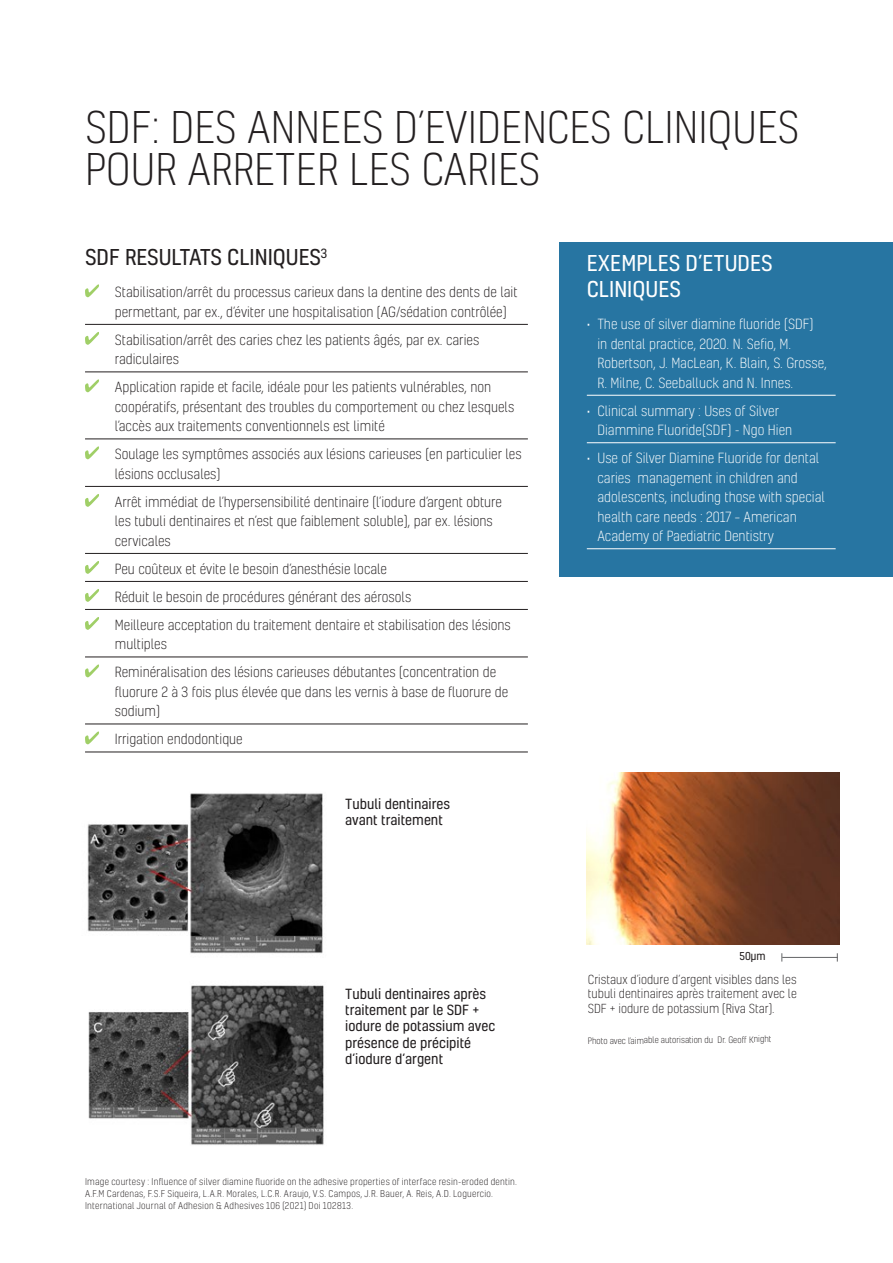
<style>
.page{position:relative;width:893px;height:1263px;background:#fff}
.page>*{position:absolute;margin:0;border:0;box-sizing:border-box;transform-origin:0 0}
.t1{font:300 42px/42px "Kelson";color:#231f20}
.t2{font:21px/25.5px "Kelson";color:#fff}
.t3{font:21px "Kelson";color:#231f20}
.t4{font:300 13.5px/19.5px "Kelson";color:#231f20}
.t5{font:300 13.5px/19.5px "Kelson";color:#fff}
.t6{font:13.5px/16.2px "Kelson";color:#231f20}
.t7{font:300 12px/14.4px "Kelson";color:#231f20;text-align:justify}
.t8{font:10.5px "Kelson";color:#231f20}
.t9{font:300 9px/12px "Kelson";letter-spacing:.025em;color:#231f20}
.t10{font:300 8.55px "Kelson";letter-spacing:-.01em;color:#231f20}
</style>
<div class="page">
<div style="left:560px;top:242px;width:333px;height:335px;background:#2775a2"></div>
<hr style="left:587px;top:395px;width:249px;height:1px;background:#fff">
<hr style="left:587px;top:442px;width:249px;height:1px;background:#fff">
<hr style="left:587px;top:548px;width:249px;height:1px;background:#fff">
<hr style="left:85px;top:324px;width:443px;height:1px;background:#231f20">
<hr style="left:85px;top:371px;width:443px;height:1px;background:#231f20">
<hr style="left:85px;top:438px;width:443px;height:1px;background:#231f20">
<hr style="left:85px;top:486px;width:443px;height:1px;background:#231f20">
<hr style="left:85px;top:553px;width:443px;height:1px;background:#231f20">
<hr style="left:85px;top:581px;width:443px;height:1px;background:#231f20">
<hr style="left:85px;top:609px;width:443px;height:1px;background:#231f20">
<hr style="left:85px;top:657px;width:443px;height:1px;background:#231f20">
<hr style="left:85px;top:724px;width:443px;height:1px;background:#231f20">
<hr style="left:85px;top:752px;width:443px;height:1px;background:#231f20">
<svg style="left:85px;top:284px;width:14px;height:13px"></svg>
<svg style="left:85px;top:332px;width:14px;height:13px"></svg>
<svg style="left:85px;top:379px;width:14px;height:13px"></svg>
<svg style="left:85px;top:446px;width:14px;height:13px"></svg>
<svg style="left:85px;top:494px;width:14px;height:13px"></svg>
<svg style="left:85px;top:561px;width:14px;height:13px"></svg>
<svg style="left:85px;top:589px;width:14px;height:13px"></svg>
<svg style="left:85px;top:617px;width:14px;height:13px"></svg>
<svg style="left:85px;top:664px;width:14px;height:13px"></svg>
<svg style="left:85px;top:731px;width:14px;height:13px"></svg>
<img style="left:87px;top:793px;width:236px;height:161px">
<img style="left:88px;top:985px;width:236px;height:160px">
<hr style="left:782px;top:957px;width:56px;height:1px;background:#636466">
<img style="left:587px;top:772px;width:252px;height:173px">
<h1 class="t1" style="left:85px;top:106px;width:716px">SDF: DES ANNEES D’EVIDENCES CLINIQUES<br>POUR ARRETER LES CARIES</h1>
<h2 class="t3" style="left:85px;top:243px;width:244px">SDF RESULTATS CLINIQUES<sup>3</sup></h2>
<p class="t4" style="left:115px;top:282px;width:404px">Stabilisation/arrêt du processus carieux dans la dentine des dents de lait permettant, par ex., d’éviter une hospitalisation (AG/sédation contrôlée)</p>
<p class="t4" style="left:115px;top:330px;width:366px">Stabilisation/arrêt des caries chez les patients âgés, par ex. caries radiculaires</p>
<p class="t4" style="left:115px;top:377px;width:401px">Application rapide et facile, idéale pour les patients vulnérables, non coopératifs, présentant des troubles du comportement ou chez lesquels l’accès aux traitements conventionnels est limité</p>
<p class="t4" style="left:115px;top:444px;width:408px">Soulage les symptômes associés aux lésions carieuses (en particulier les lésions occlusales)</p>
<p class="t4" style="left:115px;top:492px;width:389px">Arrêt immédiat de l’hypersensibilité dentinaire (l’iodure d’argent obture les tubuli dentinaires et n’est que faiblement soluble), par ex. lésions cervicales</p>
<p class="t4" style="left:115px;top:554px;width:398px;line-height:28px">Peu coûteux et évite le besoin d’anesthésie locale<br>Réduit le besoin de procédures générant des aérosols<br>Meilleure acceptation du traitement dentaire et stabilisation des lésions</p>
<p class="t4" style="left:115px;top:630px;width:383px;line-height:28px">multiples<br>Reminéralisation des lésions carieuses débutantes (concentration de</p>
<p class="t4" style="left:115px;top:682px;width:395px">fluorure 2 à 3 fois plus élevée que dans les vernis à base de fluorure de sodium)</p>
<p class="t4" style="left:115px;top:729px;width:129px">Irrigation endodontique</p>
<p class="t6" style="left:345px;top:795px;width:106px">Tubuli dentinaires avant traitement</p>
<p class="t6" style="left:345px;top:985px;width:152px">Tubuli dentinaires après traitement par le SDF + iodure de potassium avec présence de précipité d’iodure d’argent</p>
<p class="t9" style="left:85px;top:1175px;width:433px">Image courtesy : Influence of silver diamine fluoride on the adhesive properties of interface resin-eroded dentin.<br>A.F.M Cardenas, F.S.F Siqueira, L.A.R. Morales, L.C.R. Araujo, V.S. Campos, J.R. Bauer, A. Reis, A.D. Loguercio.<br>International Journal of Adhesion &amp; Adhesives 106 (2021) Doi 102813.</p>
<h2 class="t2" style="left:587px;top:250px;width:187px">EXEMPLES D’ETUDES<br>CLINIQUES</h2>
<p class="t5" style="left:597px;top:314px;width:231px;text-indent:-11px">• The use of silver diamine fluoride (SDF)<br>in dental practice, 2020. N. Sefio, M.<br>Robertson, J. MacLean, K. Blain, S. Grosse, R. Milne, C. Seeballuck and N. Innes.</p>
<p class="t5" style="left:597px;top:401px;width:196px;text-indent:-11px">• Clinical summary : Uses of Silver<br>Diammine Fluoride(SDF) - Ngo Hien</p>
<p class="t5" style="left:597px;top:448px;width:229px;text-indent:-11px">• Use of Silver Diamine Fluoride for dental caries management in children and adolescents, including those with special health care needs : 2017 – American Academy of Paediatric Dentistry</p>
<p class="t8" style="left:740px;top:949px;width:28px">50µm</p>
<p class="t7" style="left:588px;top:972px;width:211px">Cristaux d’iodure d’argent visibles dans les tubuli dentinaires après traitement avec le SDF + iodure de potassium (Riva Star).</p>
<p class="t10" style="left:588px;top:1034px;width:185px">Photo avec l’aimable autorisation du Dr. Geoff Knight</p>
</div>
